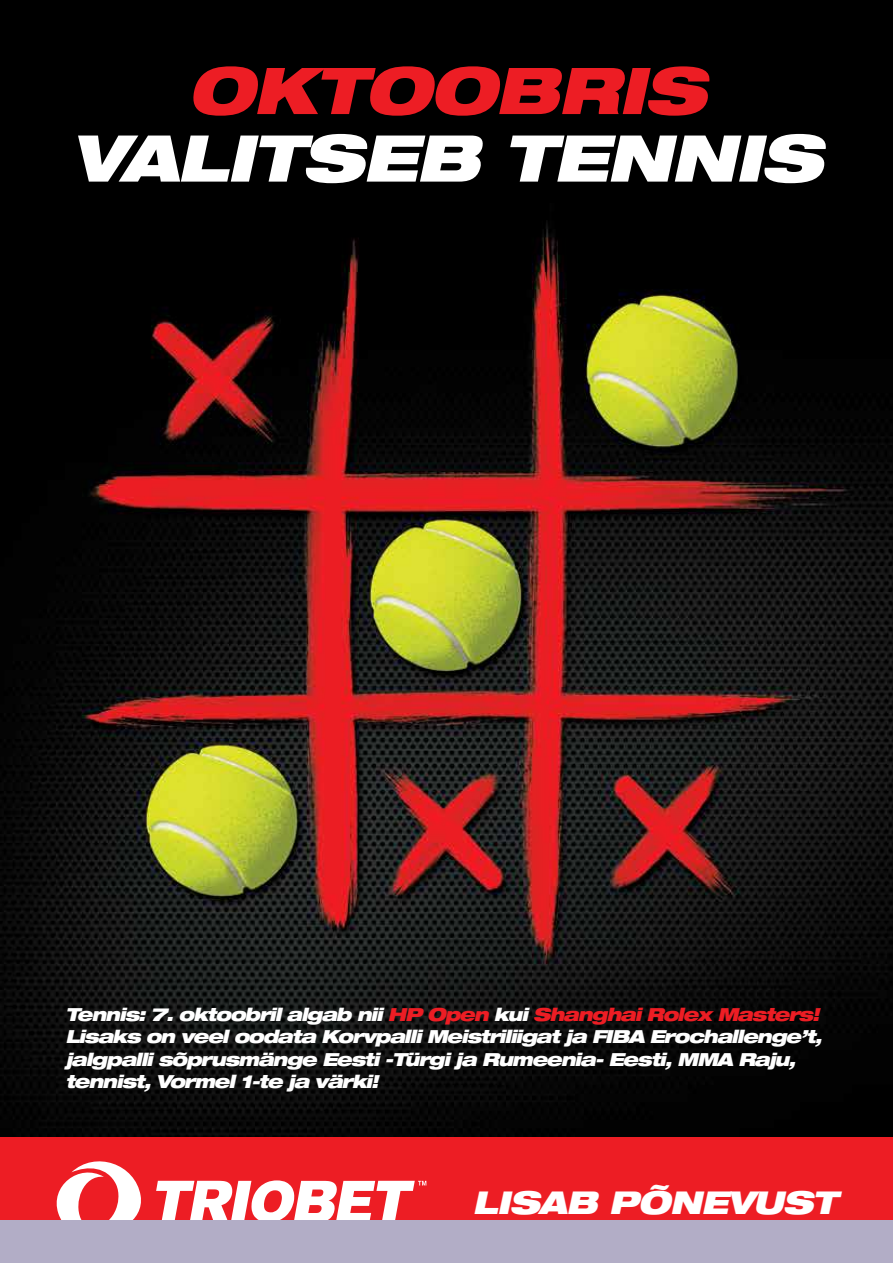
<style>
.page{position:relative;width:893px;height:1263px;background:#fff}
.page>*{position:absolute;margin:0;border:0;box-sizing:border-box;transform-origin:0 0}
.t1{font:italic 900 expanded 64.5px "Helvetica Neue LT Std";letter-spacing:-.025em;color:#fff}
.t2{font:italic 900 expanded 64.5px "Helvetica Neue LT Std";letter-spacing:-.025em;color:#ed1d24}
.t3{font:italic 900 expanded 31.5px "Helvetica Neue LT Std";letter-spacing:-.025em;color:#fff}
.t4{font:italic 900 expanded 18px/22.5px "Helvetica Neue LT Std";letter-spacing:-.065em;color:#fff}
.s1{color:#ed1d24}
</style>
<div class="page">
<img style="left:0;top:0;width:893px;height:1137px">
<div style="left:0;top:1137px;width:893px;height:126px;background:#ed1d24"></div>
<svg style="left:56px;top:1161px;width:85px;height:59px"></svg>
<svg style="left:156px;top:1180px;width:270px;height:40px"></svg>
<div style="left:0;top:1220px;width:893px;height:43px;background:#b2adc6"></div>
<h1 class="t2" style="left:187px;top:49px;width:520px">OktOObris</h1>
<h1 class="t1" style="left:71px;top:116px;width:753px">valitseb tennis</h1>
<p class="t4" style="left:65px;top:1003px;width:758px">tennis: 7. oktoobril algab nii <span class="s1">HP Open</span> kui <span class="s1">shanghai rolex Masters! </span>lisaks on veel oodata korvpalli Meistriliigat ja Fiba erochallenge’t, jalgpalli sõprusmänge eesti -türgi ja rumeenia- eesti, MMa raju, tennist, vormel 1-te ja värki!</p>
<h2 class="t3" style="left:472px;top:1182px;width:366px">lisab Põnevust</h2>
</div>
